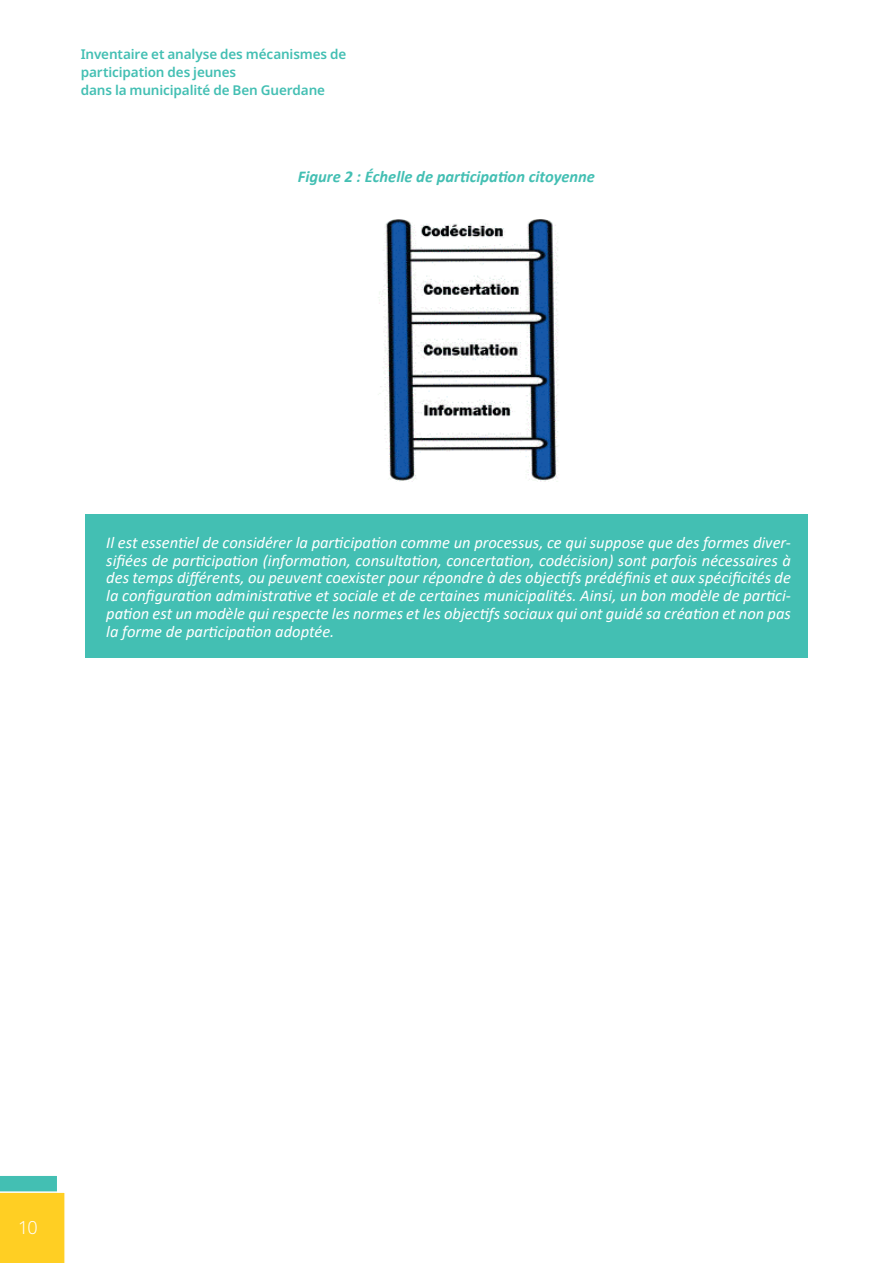
<style>
.page{position:relative;width:893px;height:1263px;background:#fff}
.page>*{position:absolute;margin:0;border:0;box-sizing:border-box;transform-origin:0 0}
.t1{font:300 18px "Noto Sans";color:#fff}
.t2{font:italic 16.5px/17.9px "Calibri";color:#fff;text-align:justify}
.t3{font:italic 700 16.5px "Calibri";color:#43bfb3}
.t4{font:600 13.5px/18px "Noto Sans";letter-spacing:-.01em;color:#43bfb3}
</style>
<div class="page">
<svg style="left:0;top:1176px;width:65px;height:87px;background:#e1ce43"></svg>
<img style="left:378px;top:219px;width:181px;height:262px">
<div style="left:85px;top:514px;width:723px;height:144px;background:#43bfb3"></div>
<p class="t4" style="left:81px;top:45px;width:267px">Inventaire et analyse des mécanismes de participation des jeunes<br>dans la municipalité de Ben Guerdane</p>
<p class="t3" style="left:298px;top:165px;width:299px">Figure 2 : Échelle de participation citoyenne</p>
<p class="t2" style="left:106px;top:533px;width:686px">Il est essentiel de considérer la participation comme un processus, ce qui suppose que des formes diver&shy;sifiées de participation (information, consultation, concertation, codécision) sont parfois nécessaires à des temps différents, ou peuvent coexister pour répondre à des objectifs prédéfinis et aux spécificités de la configuration administrative et sociale et de certaines municipalités. Ainsi, un bon modèle de partici&shy;pation est un modèle qui respecte les normes et les objectifs sociaux qui ont guidé sa création et non pas la forme de participation adoptée.</p>
<p class="t1" style="left:18px;top:1215px;width:21px">10</p>
</div>
